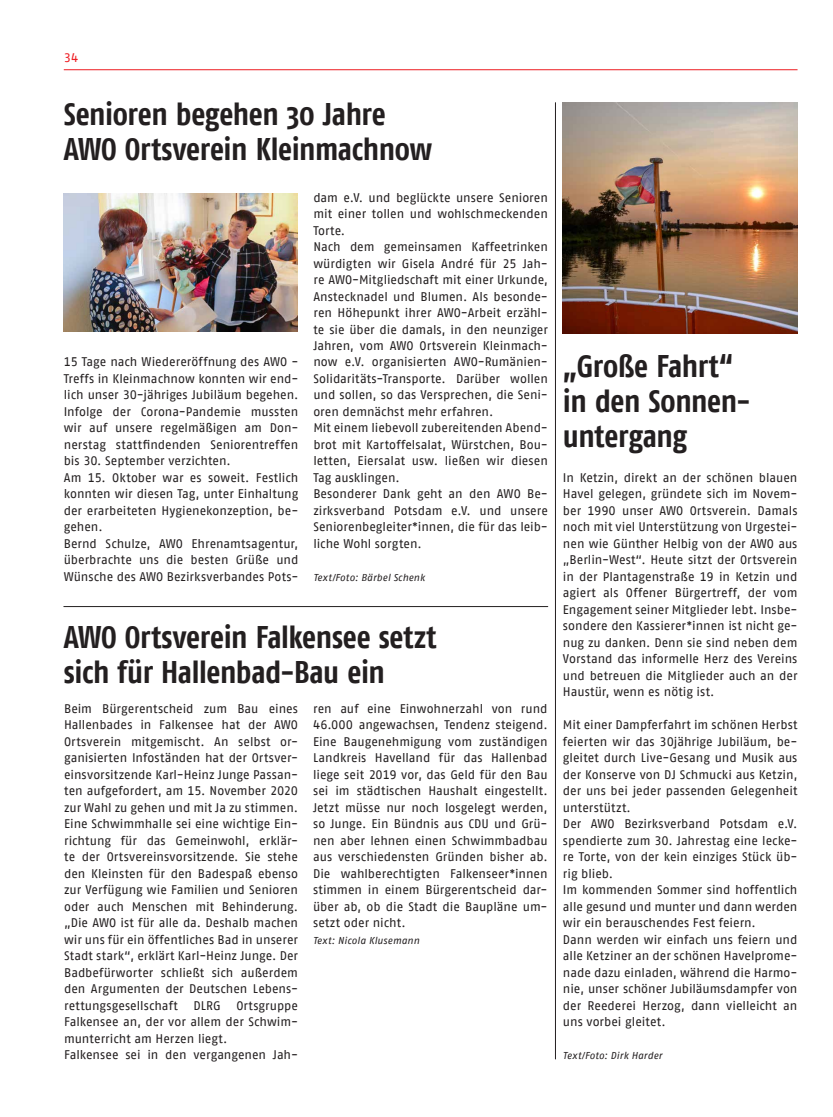
<style>
.page{position:relative;width:833px;height:1117px;background:#fff}
.page>*{position:absolute;margin:0;border:0;box-sizing:border-box;transform-origin:0 0}
.Unterüberschrift{font:700 31.25px/35px "AWO Fago Cond";letter-spacing:-.015em;color:#231f20}
.Verfasser{font:12.5px/16.5px "AWO Fago Office";letter-spacing:-.005em;color:#231f20;text-align:justify}
.t1{font:12.5px "AWO Fago Office";color:#ee1d23}
.Verfasser-2{font:italic 10px "AWO Fago Office";letter-spacing:.01em;color:#231f20}
</style>
<div class="page">
<hr style="left:64px;top:69px;width:733px;height:1px;background:#ee1d23">
<img style="left:64px;top:194px;width:233px;height:137px">
<hr style="left:64px;top:606px;width:484px;height:1px;background:#231f20">
<hr style="left:555px;top:103px;width:1px;height:955px;background:#231f20">
<img style="left:563px;top:103px;width:234px;height:230px">
<p class="t1" style="left:64px;top:50px;width:16px">34</p>
<p class="Unterüberschrift" style="left:64px;top:96px;width:323px">Senioren begehen 30 Jahre</p>
<p class="Unterüberschrift" style="left:64px;top:131px;width:370px">AWO Ortsverein Kleinmachnow</p>
<p class="Verfasser" style="left:313px;top:189px;width:236px">dam e.V. und beglückte unsere Senioren mit einer tollen und wohlschmeckenden Torte.</p>
<p class="Verfasser" style="left:313px;top:238px;width:236px">Nach dem gemeinsamen Kaffeetrinken würdigten wir Gisela André für 25 Jah&shy;re AWO-Mitgliedschaft mit einer Urkunde, Anstecknadel und Blumen. Als besonde&shy;ren Höhepunkt ihrer AWO-Arbeit erzähl&shy;te sie über die damals, in den neunziger Jahren, vom AWO Ortsverein Kleinmach&shy;now e.V. organisierten AWO-Rumänien-Solidaritäts-Transporte. Darüber wollen und sollen, so das Versprechen, die Seni&shy;oren demnächst mehr erfahren.</p>
<p class="Verfasser" style="left:313px;top:419px;width:236px">Mit einem liebevoll zubereitenden Abend&shy;brot mit Kartoffelsalat, Würstchen, Bou&shy;letten, Eiersalat usw. ließen wir diesen Tag ausklingen.</p>
<p class="Verfasser" style="left:313px;top:485px;width:236px">Besonderer Dank geht an den AWO Be&shy;zirksverband Potsdam e.V. und unsere Seniorenbegleiter*innen, die für das leib&shy;liche Wohl sorgten.</p>
<p class="Verfasser-2" style="left:313px;top:571px;width:113px">Text/Foto: Bärbel Schenk</p>
<p class="Verfasser" style="left:64px;top:353px;width:236px">15 Tage nach Wiedereröffnung des AWO - Treffs in Kleinmachnow konnten wir end&shy;lich unser 30-jähriges Jubiläum begehen.<br>Infolge der Corona-Pandemie mussten wir auf unsere regelmäßigen am Don&shy;nerstag stattfindenden Seniorentreffen bis 30. September verzichten.</p>
<p class="Verfasser" style="left:64px;top:469px;width:236px">Am 15. Oktober war es soweit. Festlich konnten wir diesen Tag, unter Einhaltung der erarbeiteten Hygienekonzeption, be&shy;gehen.</p>
<p class="Verfasser" style="left:64px;top:535px;width:236px">Bernd Schulze, AWO Ehrenamtsagentur, überbrachte uns die besten Grüße und Wünsche des AWO Bezirksverbandes Pots-</p>
<p class="Unterüberschrift" style="left:64px;top:618px;width:374px">AWO Ortsverein Falkensee setzt</p>
<p class="Unterüberschrift" style="left:64px;top:653px;width:322px">sich für Hallenbad-Bau ein</p>
<p class="Verfasser" style="left:64px;top:699px;width:235px">Beim Bürgerentscheid zum Bau eines Hallenbades in Falkensee hat der AWO Ortsverein mitgemischt. An selbst or&shy;ganisierten Infoständen hat der Ortsver&shy;einsvorsitzende Karl-Heinz Junge Passan&shy;ten aufgefordert, am 15. November 2020 zur Wahl zu gehen und mit Ja zu stimmen.</p>
<p class="Verfasser" style="left:64px;top:815px;width:235px">Eine Schwimmhalle sei eine wichtige Ein&shy;richtung für das Gemeinwohl, erklär&shy;te der Ortsvereinsvorsitzende. Sie stehe den Kleinsten für den Badespaß ebenso zur Verfügung wie Familien und Senioren oder auch Menschen mit Behinderung. „Die AWO ist für alle da. Deshalb machen wir uns für ein öffentliches Bad in unserer Stadt stark“, erklärt Karl-Heinz Junge. Der Badbefürworter schließt sich außerdem den Argumenten der Deutschen Lebens&shy;rettungsgesellschaft DLRG Ortsgruppe Falkensee an, der vor allem der Schwim&shy;munterricht am Herzen liegt.</p>
<p class="Verfasser" style="left:64px;top:1045px;width:235px">Falkensee sei in den vergangenen Jah-</p>
<p class="Verfasser" style="left:313px;top:699px;width:236px">ren auf eine Einwohnerzahl von rund 46.000 angewachsen, Tendenz steigend.<br>Eine Baugenehmigung vom zuständigen Landkreis Havelland für das Hallenbad liege seit 2019 vor, das Geld für den Bau sei im städtischen Haushalt eingestellt.<br>Jetzt müsse nur noch losgelegt werden, so Junge. Ein Bündnis aus CDU und Grü&shy;nen aber lehnen einen Schwimmbadbau aus verschiedensten Gründen bisher ab.<br>Die wahlberechtigten Falkenseer*innen stimmen in einem Bürgerentscheid dar&shy;über ab, ob die Stadt die Baupläne um&shy;setzt oder nicht.</p>
<p class="Verfasser-2" style="left:313px;top:934px;width:108px">Text: Nicola Klusemann</p>
<p class="Unterüberschrift" style="left:563px;top:348px;width:172px">„Große Fahrt“</p>
<p class="Unterüberschrift" style="left:563px;top:383px;width:186px">in den Sonnen&shy;untergang</p>
<p class="Verfasser" style="left:563px;top:469px;width:236px">In Ketzin, direkt an der schönen blauen Havel gelegen, gründete sich im Novem&shy;ber 1990 unser AWO Ortsverein. Damals noch mit viel Unterstützung von Urgestei&shy;nen wie Günther Helbig von der AWO aus „Berlin-West“. Heute sitzt der Ortsverein in der Plantagenstraße 19 in Ketzin und agiert als Offener Bürgertreff, der vom Engagement seiner Mitglieder lebt. Insbe&shy;sondere den Kassierer*innen ist nicht ge&shy;nug zu danken. Denn sie sind neben dem Vorstand das informelle Herz des Vereins und betreuen die Mitglieder auch an der Haustür, wenn es nötig ist.</p>
<p class="Verfasser" style="left:563px;top:716px;width:236px">Mit einer Dampferfahrt im schönen Herbst feierten wir das 30jährige Jubiläum, be&shy;gleitet durch Live-Gesang und Musik aus der Konserve von DJ Schmucki aus Ketzin, der uns bei jeder passenden Gelegenheit unterstützt.</p>
<p class="Verfasser" style="left:563px;top:815px;width:236px">Der AWO Bezirksverband Potsdam e.V. spendierte zum 30. Jahrestag eine lecke&shy;re Torte, von der kein einziges Stück üb&shy;rig blieb.</p>
<p class="Verfasser" style="left:563px;top:881px;width:236px">Im kommenden Sommer sind hoffentlich alle gesund und munter und dann werden wir ein berauschendes Fest feiern.</p>
<p class="Verfasser" style="left:563px;top:930px;width:236px">Dann werden wir einfach uns feiern und alle Ketziner an der schönen Havelprome&shy;nade dazu einladen, während die Harmo&shy;nie, unser schöner Jubiläumsdampfer von der Reederei Herzog, dann vielleicht an uns vorbei gleitet.</p>
<p class="Verfasser-2" style="left:563px;top:1049px;width:101px">Text/Foto: Dirk Harder</p>
</div>
